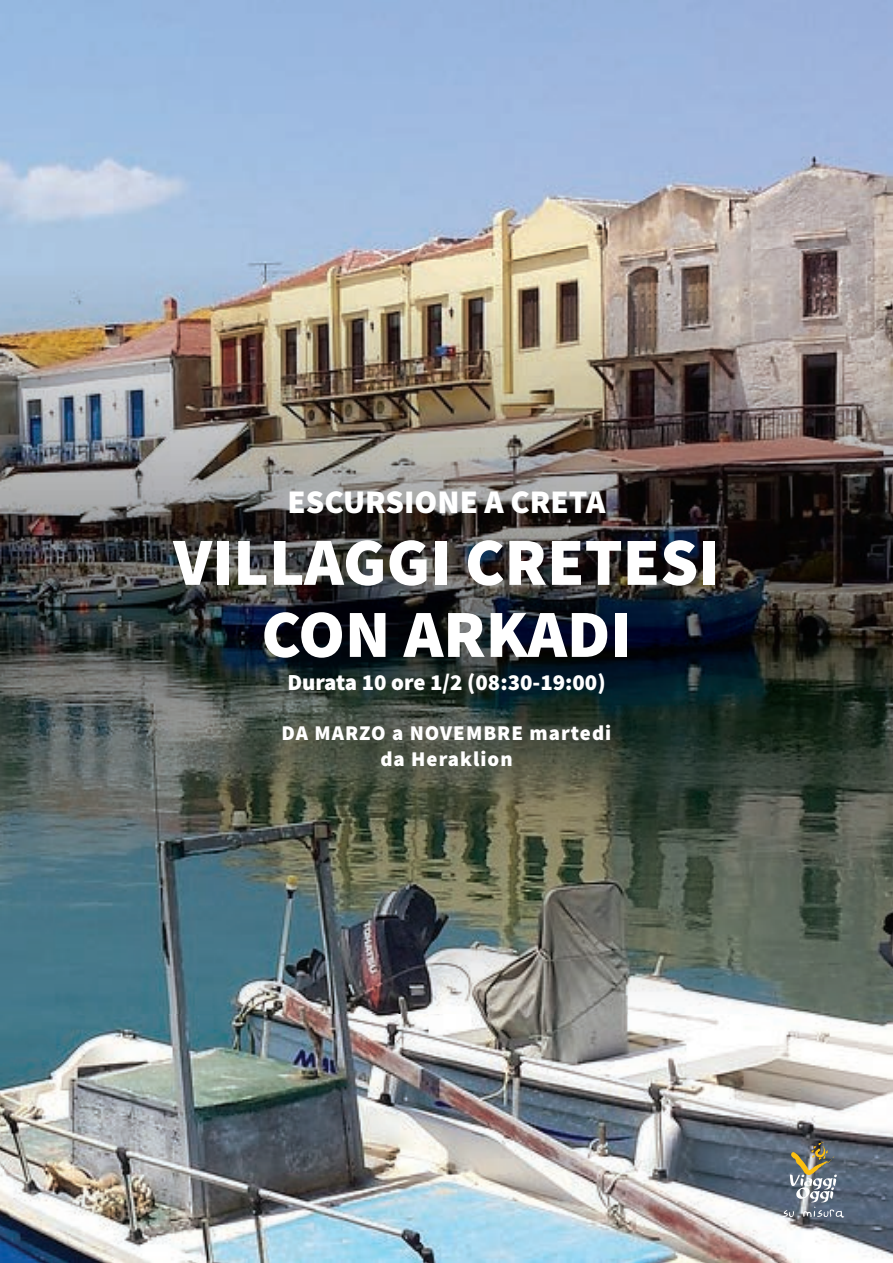
<style>
.page{position:relative;width:893px;height:1263px;background:#fff}
.page>*{position:absolute;margin:0;border:0;box-sizing:border-box;transform-origin:0 0}
.t1{font:900 67.5px/72px "Source Sans Pro";color:#fff;text-align:center}
.t2{font:900 33px "Source Sans Pro";color:#fff}
.t3{font:900 22.95px "Source Sans Pro";color:#fff}
.t4{font:900 21px/25.2px "Source Sans Pro";letter-spacing:.05em;color:#fff;text-align:center}
</style>
<div class="page">
<img style="left:0;top:0;width:893px;height:1263px">
<img style="left:0;top:250px;width:893px;height:763px">
<svg style="left:782px;top:1141px;width:62px;height:77px"></svg>
<h2 class="t2" style="left:287px;top:479px;width:320px">ESCURSIONE A CRETA</h2>
<h1 class="t1" style="left:173px;top:525px;width:548px">VILLAGGI CRETESI<br>CON ARKADI</h1>
<p class="t3" style="left:287px;top:666px;width:320px">Durata 10 ore 1/2 (08:30-19:00)</p>
<p class="t4" style="left:282px;top:720px;width:331px">DA MARZO a NOVEMBRE martedi da Heraklion</p>
</div>
